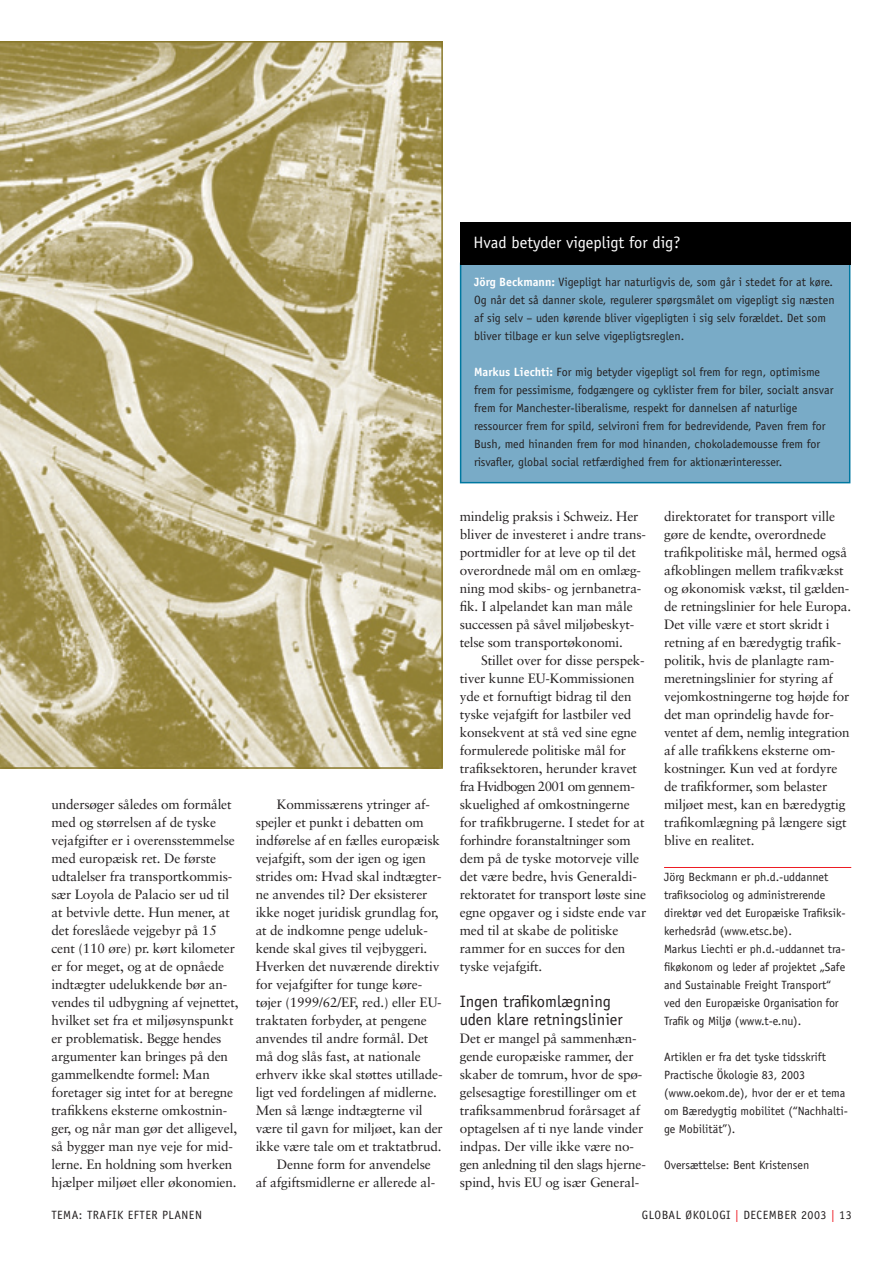
<style>
.page{position:relative;width:893px;height:1262px;background:#fff}
.page>*{position:absolute;margin:0;border:0;box-sizing:border-box;transform-origin:0 0}
.t1{font:16.5px/18px "Officina Sans";color:#231f20}
.t2{font:16.5px "Officina Sans";color:#fff}
.t3{font:13.5px/18px "Sabon";letter-spacing:-.01em;color:#231f20}
.t4{font:12px/18px "Officina Sans";color:#231f20}
.t5{font:12px "Officina Sans";letter-spacing:.04em;color:#231f20}
.s1{font-weight:700;color:#fff}
.s2{color:#ed1c24}
</style>
<div class="page">
<hr style="left:664px;top:867px;width:187px;height:1px;background:#ed1c24">
<div style="left:460px;top:263px;width:389px;height:219px;background:#79abc7"></div>
<div style="left:460px;top:263px;width:390px;height:220px;border:2px solid #0078a0"></div>
<div style="left:460px;top:222px;width:390px;height:43px;background:#000"></div>
<svg style="left:0;top:41px;width:443px;height:727px;background:#b9ad7f"></svg>
<p class="t2" style="left:473px;top:236px;width:208px">Hvad betyder vigepligt for dig?</p>
<p class="t3" style="left:51px;top:796px;width:189px">undersøger således om formålet med og størrelsen af de tyske vejafgifter er i overensstemmelse med europæisk ret. De første udtalelser fra transportkommis&shy;sær Loyola de Palacio ser ud til at betvivle dette. Hun mener, at det foreslåede vejgebyr på 15 cent (110 øre) pr. kørt kilometer er for meget, og at de opnåede indtægter udelukkende bør an&shy;vendes til udbygning af vejnettet, hvilket set fra et miljøsynspunkt er problematisk. Begge hendes argumenter kan bringes på den gammelkendte formel: Man foretager sig intet for at beregne trafikkens eksterne omkostnin&shy;ger, og når man gør det alligevel, så bygger man nye veje for mid&shy;lerne. En holdning som hverken hjælper miljøet eller økonomien.</p>
<p class="t3" style="left:277px;top:796px;width:155px">Kommissærens ytringer af-</p>
<p class="t3" style="left:256px;top:814px;width:170px">spejler et punkt i debatten om</p>
<p class="t3" style="left:256px;top:832px;width:186px">indførelse af en fælles europæisk</p>
<p class="t3" style="left:256px;top:850px;width:172px">vejafgift, som der igen og igen</p>
<p class="t3" style="left:256px;top:868px;width:187px">strides om: Hvad skal indtægter-</p>
<p class="t3" style="left:256px;top:886px;width:173px">ne anvendes til? Der eksisterer</p>
<p class="t3" style="left:256px;top:904px;width:184px">ikke noget juridisk grundlag for,</p>
<p class="t3" style="left:256px;top:922px;width:174px">at de indkomne penge udeluk-</p>
<p class="t3" style="left:256px;top:940px;width:173px">kende skal gives til vejbyggeri.</p>
<p class="t3" style="left:256px;top:958px;width:185px">Hverken det nuværende direktiv</p>
<p class="t3" style="left:256px;top:976px;width:168px">for vejafgifter for tunge køre-</p>
<p class="t3" style="left:256px;top:994px;width:188px">tøjer (1999/62/EF, red.) eller EU-</p>
<p class="t3" style="left:256px;top:1012px;width:173px">traktaten forbyder, at pengene</p>
<p class="t3" style="left:256px;top:1030px;width:174px">anvendes til andre formål. Det</p>
<p class="t3" style="left:256px;top:1048px;width:167px">må dog slås fast, at nationale</p>
<p class="t3" style="left:256px;top:1066px;width:188px">erhverv ikke skal støttes utillade-</p>
<p class="t3" style="left:256px;top:1084px;width:183px">ligt ved fordelingen af midlerne.</p>
<p class="t3" style="left:256px;top:1102px;width:168px">Men så længe indtægterne vil</p>
<p class="t3" style="left:256px;top:1120px;width:189px">være til gavn for miljøet, kan der</p>
<p class="t3" style="left:256px;top:1138px;width:187px">ikke være tale om et traktatbrud.</p>
<p class="t3" style="left:277px;top:1156px;width:155px">Denne form for anvendelse</p>
<p class="t3" style="left:256px;top:1174px;width:181px">af afgiftsmidlerne er allerede al-</p>
<p class="t4" style="left:474px;top:273px;width:362px"><span class="s1">Jörg Beckmann:</span> Vigepligt har naturligvis de, som går i stedet for at køre.<br>Og når det så danner skole, regulerer spørgsmålet om vigepligt sig næsten af sig selv – uden kørende bliver vigepligten i sig selv forældet. Det som bliver tilbage er kun selve vigepligtsreglen.</p>
<p class="t4" style="left:474px;top:363px;width:361px"><span class="s1">Markus Liechti:</span> For mig betyder vigepligt sol frem for regn, optimisme frem for pessimisme, fodgængere og cyklister frem for biler, socialt ansvar frem for Manchester-liberalisme, respekt for dannelsen af naturlige ressourcer frem for spild, selvironi frem for bedrevidende, Paven frem for Bush, med hinanden frem for mod hinanden, chokolademousse frem for risvafler, global social retfærdighed frem for aktionærinteresser.</p>
<p class="t3" style="left:460px;top:508px;width:188px">mindelig praksis i Schweiz. Her bliver de investeret i andre trans&shy;portmidler for at leve op til det overordnede mål om en omlæg&shy;ning mod skibs- og jernbanetra&shy;fik. I alpelandet kan man måle successen på såvel miljøbeskyt&shy;telse som transportøkonomi.</p>
<p class="t3" style="left:460px;top:652px;width:188px;text-indent:21px">Stillet over for disse perspek&shy;tiver kunne EU-Kommissionen yde et fornuftigt bidrag til den tyske vejafgift for lastbiler ved konsekvent at stå ved sine egne formulerede politiske mål for trafiksektoren, herunder kravet fra Hvidbogen 2001 om gennem&shy;skuelighed af omkostningerne for trafikbrugerne. I stedet for at forhindre foranstaltninger som dem på de tyske motorveje ville det være bedre, hvis Generaldi&shy;rektoratet for transport løste sine egne opgaver og i sidste ende var med til at skabe de politiske rammer for en succes for den tyske vejafgift.</p>
<p class="t1" style="left:460px;top:993px;width:164px">Ingen trafikomlægning uden klare retningslinier</p>
<p class="t3" style="left:460px;top:1030px;width:187px">Det er mangel på sammenhæn&shy;gende europæiske rammer, der skaber de tomrum, hvor de spø&shy;gelsesagtige forestillinger om et trafiksammenbrud forårsaget af optagelsen af ti nye lande vinder indpas. Der ville ikke være no&shy;gen anledning til den slags hjerne&shy;spind, hvis EU og især General-</p>
<p class="t3" style="left:664px;top:508px;width:189px">direktoratet for transport ville gøre de kendte, overordnede trafikpolitiske mål, hermed også afkoblingen mellem trafikvækst og økonomisk vækst, til gælden&shy;de retningslinier for hele Europa.<br>Det ville være et stort skridt i retning af en bæredygtig trafik&shy;politik, hvis de planlagte ram&shy;meretningslinier for styring af vejomkostningerne tog højde for det man oprindelig havde for&shy;ventet af dem, nemlig integration af alle trafikkens eksterne om&shy;kostninger. Kun ved at fordyre de trafikformer, som belaster miljøet mest, kan en bæredygtig trafikomlægning på længere sigt blive en realitet.</p>
<p class="t4" style="left:664px;top:868px;width:183px">Jörg Beckmann er ph.d.-uddannet trafiksociolog og administrerende direktør ved det Europæiske Trafiksik&shy;kerhedsråd (www.etsc.be).<br>Markus Liechti er ph.d.-uddannet tra&shy;fikøkonom og leder af projektet „Safe and Sustainable Freight Transport“ ved den Europæiske Organisation for Trafik og Miljø (www.t-e.nu).</p>
<p class="t4" style="left:664px;top:1048px;width:185px">Artiklen er fra det tyske tidsskrift<br>Practische Ökologie 83, 2003 (www.oekom.de), hvor der er et tema om Bæredygtig mobilitet (“Nachhalti&shy;ge Mobilität”).</p>
<p class="t4" style="left:664px;top:1156px;width:147px">Oversættelse: Bent Kristensen</p>
<p class="t5" style="left:51px;top:1210px;width:152px">TEMA: TRAFIK EFTER PLANEN</p>
<p class="t5" style="left:641px;top:1210px;width:211px">GLOBAL ØKOLOGI <span class="s2">|</span> DECEMBER 2003 <span class="s2">|</span> 13</p>
</div>
